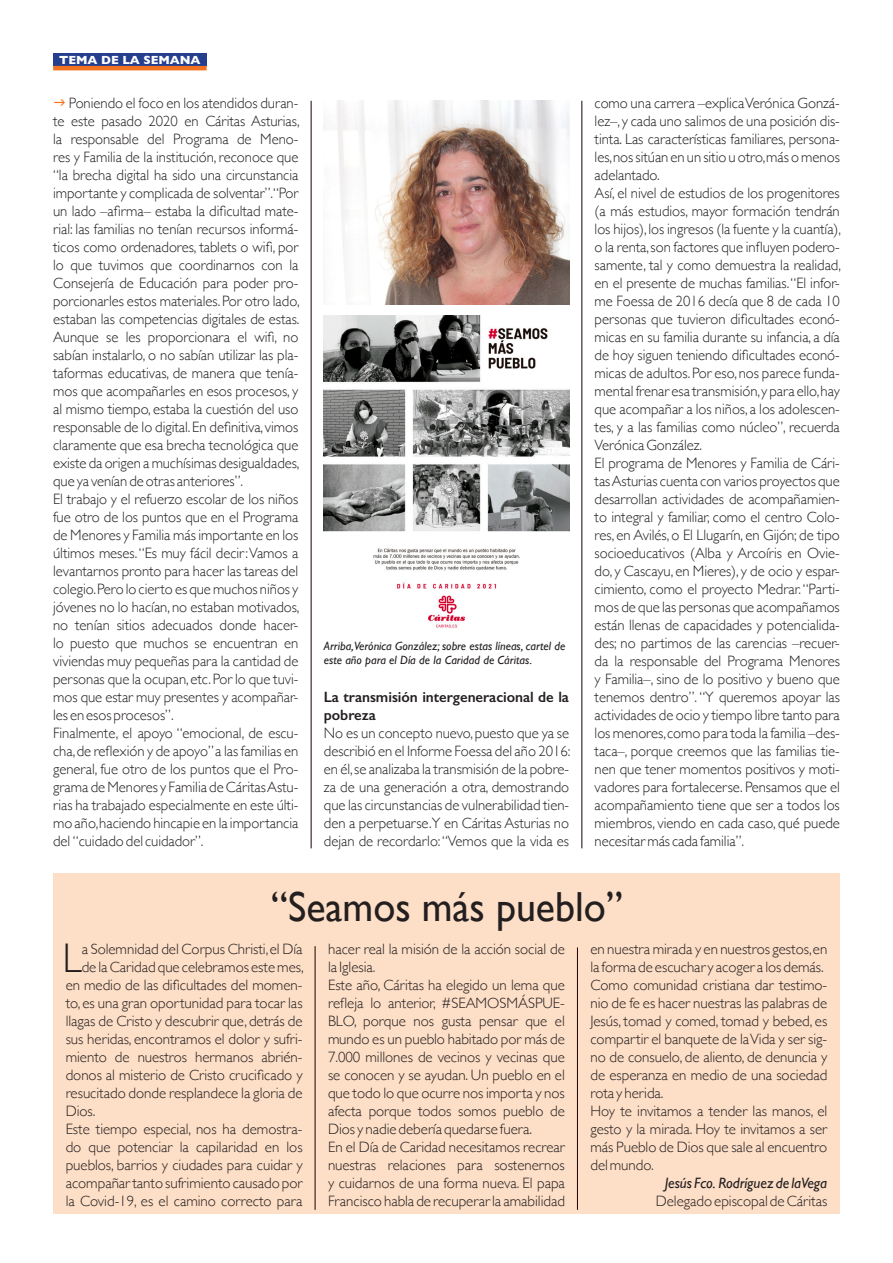
<style>
.page{position:relative;width:893px;height:1263px;background:#fff}
.page>*{position:absolute;margin:0;border:0;box-sizing:border-box;transform-origin:0 0}
.t1{font:42px "Gill Sans";color:#231f20;scale:.95 1}
.Texto_general{font:300 41.4px "Gill Sans";color:#231f20}
.Texto_general-2{font:300 15px/18px "Gill Sans";color:#231f20;text-align:justify}
.Texto_general-3{font:600 15px/18px "Gill Sans";color:#231f20}
.Texto_general-4{font:italic 15px "Gill Sans";color:#231f20}
.t2{font:italic 12px/14.4px "Gill Sans";color:#231f20}
.t3{font:700 12px "Gill Sans";color:#fff}
</style>
<div class="page">
<div style="left:53px;top:53px;width:154px;height:13px;background:#253f8e"></div>
<img style="left:324px;top:101px;width:245px;height:204px">
<hr style="left:311px;top:101px;width:1px;height:747px;background:#1b0000">
<hr style="left:53px;top:66px;width:154px;height:4px;background:#f47321">
<hr style="left:582px;top:101px;width:1px;height:747px;background:#1b0000">
<div style="left:53px;top:874px;width:787px;height:340px;background:#fddec6"></div>
<hr style="left:315px;top:946px;width:1px;height:264px;background:#1b0000">
<img style="left:324px;top:315px;width:245px;height:313px">
<hr style="left:577px;top:947px;width:1px;height:263px;background:#1b0000">
<p class="t3" style="left:59px;top:50px;width:143px">TEMA DE LA SEMANA</p>
<p class="Texto_general-2" style="left:53px;top:93px;width:248px;text-indent:16px">Poniendo el foco en los atendidos duran&shy;te este pasado 2020 en Cáritas Asturias, la responsable del Programa de Meno&shy;res y Familia de la institución, reconoce que “la brecha digital ha sido una circunstancia importante y complicada de solventar”.“Por un lado –afirma– estaba la dificultad mate&shy;rial: las familias no tenían recursos informá&shy;ticos como ordenadores, tablets o wifi, por lo que tuvimos que coordinarnos con la Consejería de Educación para poder pro&shy;porcionarles estos materiales. Por otro lado, estaban las competencias digitales de estas.<br>Aunque se les proporcionara el wifi, no sabían instalarlo, o no sabían utilizar las pla&shy;taformas educativas, de manera que tenía&shy;mos que acompañarles en esos procesos, y al mismo tiempo, estaba la cuestión del uso responsable de lo digital. En definitiva, vimos claramente que esa brecha tecnológica que existe da origen a muchísimas desigualdades, que ya venían de otras anteriores”.</p>
<p class="Texto_general-2" style="left:53px;top:489px;width:248px">El trabajo y el refuerzo escolar de los niños fue otro de los puntos que en el Programa de Menores y Familia más importante en los últimos meses. “Es muy fácil decir: Vamos a levantarnos pronto para hacer las tareas del colegio. Pero lo cierto es que muchos niños y jóvenes no lo hacían, no estaban motivados, no tenían sitios adecuados donde hacer&shy;lo puesto que muchos se encuentran en viviendas muy pequeñas para la cantidad de personas que la ocupan, etc. Por lo que tuvi&shy;mos que estar muy presentes y acompañar&shy;les en esos procesos”.</p>
<p class="Texto_general-2" style="left:53px;top:723px;width:247px">Finalmente, el apoyo “emocional, de escu&shy;cha, de reflexión y de apoyo” a las familias en general, fue otro de los puntos que el Pro&shy;grama de Menores y Familia de Cáritas Astu&shy;rias ha trabajado especialmente en este últi&shy;mo año, haciendo hincapie en la importancia del “cuidado del cuidador”.</p>
<p class="t2" style="left:324px;top:639px;width:243px">Arriba,Verónica González; sobre estas líneas, cartel de este año para el Día de la Caridad de Cáritas.</p>
<p class="Texto_general-3" style="left:324px;top:688px;width:247px">La transmisión intergeneracional de la pobreza</p>
<p class="Texto_general-2" style="left:324px;top:723px;width:248px">No es un concepto nuevo, puesto que ya se describió en el Informe Foessa del año 2016: en él, se analizaba la transmisión de la pobre&shy;za de una generación a otra, demostrando que las circunstancias de vulnerabilidad tien&shy;den a perpetuarse.Y en Cáritas Asturias no dejan de recordarlo: “Vemos que la vida es</p>
<p class="Texto_general-2" style="left:595px;top:93px;width:247px">como una carrera –explica Verónica Gonzá&shy;lez–, y cada uno salimos de una posición dis&shy;tinta. Las características familiares, persona&shy;les, nos sitúan en un sitio u otro, más o menos adelantado.</p>
<p class="Texto_general-2" style="left:595px;top:183px;width:248px">Así, el nivel de estudios de los progenitores (a más estudios, mayor formación tendrán los hijos), los ingresos (la fuente y la cuantía), o la renta, son factores que influyen podero&shy;samente, tal y como demuestra la realidad, en el presente de muchas familias. “El infor&shy;me Foessa de 2016 decía que 8 de cada 10 personas que tuvieron dificultades econó&shy;micas en su familia durante su infancia, a día de hoy siguen teniendo dificultades econó&shy;micas de adultos. Por eso, nos parece funda&shy;mental frenar esa transmisión, y para ello, hay que acompañar a los niños, a los adolescen&shy;tes, y a las familias como núcleo”, recuerda Verónica González.</p>
<p class="Texto_general-2" style="left:595px;top:453px;width:247px">El programa de Menores y Familia de Cári&shy;tas Asturias cuenta con varios proyectos que desarrollan actividades de acompañamien&shy;to integral y familiar, como el centro Colo&shy;res, en Avilés, o El Llugarín, en Gijón; de tipo socioeducativos (Alba y Arcoíris en Ovie&shy;do, y Cascayu, en Mieres), y de ocio y espar&shy;cimiento, como el proyecto Medrar. “Parti&shy;mos de que las personas que acompañamos están llenas de capacidades y potencialida&shy;des; no partimos de las carencias –recuer&shy;da la responsable del Programa Menores y Familia–, sino de lo positivo y bueno que tenemos dentro”. “Y queremos apoyar las actividades de ocio y tiempo libre tanto para los menores, como para toda la familia –des&shy;taca–, porque creemos que las familias tie&shy;nen que tener momentos positivos y moti&shy;vadores para fortalecerse. Pensamos que el acompañamiento tiene que ser a todos los miembros, viendo en cada caso, qué puede necesitar más cada familia”.</p>
<p class="t1" style="left:271px;top:882px;width:372px">“Seamos más pueblo”</p>
<p class="Texto_general" style="left:62px;top:926px;width:21px">L</p>
<p class="Texto_general-2" style="left:82px;top:939px;width:222px">a Solemnidad del Corpus Christi, el Día</p>
<p class="Texto_general-2" style="left:82px;top:957px;width:224px">de la Caridad que celebramos este mes,</p>
<p class="Texto_general-2" style="left:66px;top:975px;width:238px">en medio de las dificultades del momen-</p>
<p class="Texto_general-2" style="left:66px;top:993px;width:238px">to, es una gran oportunidad para tocar las</p>
<p class="Texto_general-2" style="left:66px;top:1011px;width:238px">llagas de Cristo y descubrir que, detrás de</p>
<p class="Texto_general-2" style="left:66px;top:1029px;width:238px">sus heridas, encontramos el dolor y sufri-</p>
<p class="Texto_general-2" style="left:66px;top:1047px;width:238px">miento de nuestros hermanos abrién-</p>
<p class="Texto_general-2" style="left:66px;top:1065px;width:238px">donos al misterio de Cristo crucificado y</p>
<p class="Texto_general-2" style="left:66px;top:1083px;width:238px">resucitado donde resplandece la gloria de</p>
<p class="Texto_general-2" style="left:66px;top:1101px;width:31px">Dios.</p>
<p class="Texto_general-2" style="left:66px;top:1119px;width:238px">Este tiempo especial, nos ha demostra&shy;do que potenciar la capilaridad en los pueblos, barrios y ciudades para cuidar y acompañar tanto sufrimiento causado por la Covid-19, es el camino correcto para</p>
<p class="Texto_general-2" style="left:328px;top:939px;width:238px">hacer real la misión de la acción social de la Iglesia.</p>
<p class="Texto_general-2" style="left:328px;top:975px;width:238px">Este año, Cáritas ha elegido un lema que refleja lo anterior, #SEAMOSMÁSPUE-BLO, porque nos gusta pensar que el mundo es un pueblo habitado por más de 7.000 millones de vecinos y vecinas que se conocen y se ayudan. Un pueblo en el que todo lo que ocurre nos importa y nos afecta porque todos somos pueblo de Dios y nadie debería quedarse fuera.</p>
<p class="Texto_general-2" style="left:328px;top:1137px;width:238px">En el Día de Caridad necesitamos recrear nuestras relaciones para sostenernos y cuidarnos de una forma nueva. El papa Francisco habla de recuperar la amabilidad</p>
<p class="Texto_general-2" style="left:590px;top:939px;width:238px">en nuestra mirada y en nuestros gestos, en la forma de escuchar y acoger a los demás.</p>
<p class="Texto_general-2" style="left:590px;top:975px;width:238px">Como comunidad cristiana dar testimo&shy;nio de fe es hacer nuestras las palabras de Jesús, tomad y comed, tomad y bebed, es compartir el banquete de la Vida y ser sig&shy;no de consuelo, de aliento, de denuncia y de esperanza en medio de una sociedad rota y herida.</p>
<p class="Texto_general-2" style="left:590px;top:1101px;width:238px">Hoy te invitamos a tender las manos, el gesto y la mirada. Hoy te invitamos a ser más Pueblo de Dios que sale al encuentro del mundo.</p>
<p class="Texto_general-4" style="left:665px;top:1174px;width:164px">Jesús Fco. Rodríguez de la Vega</p>
<p class="Texto_general-2" style="left:656px;top:1191px;width:173px">Delegado episcopal de Cáritas</p>
</div>
